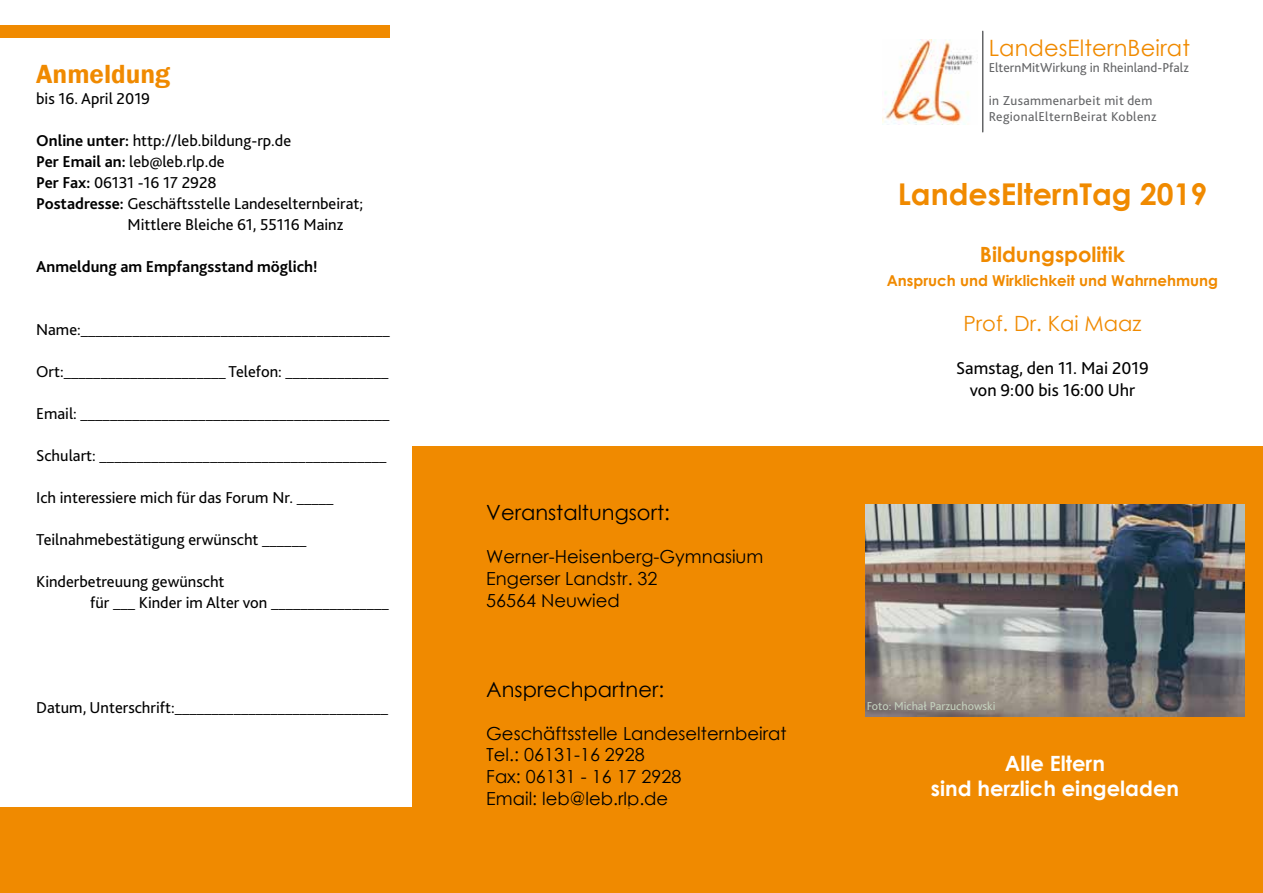
<style>
.page{position:relative;width:1263px;height:893px;background:#fff}
.page>*{position:absolute;margin:0;border:0;box-sizing:border-box;transform-origin:0 0}
.t1{font:700 30px "Century Gothic";color:#f08a00}
.t2{font:600 27px "Franklin Gothic";color:#f08a00}
.t3{font:22.5px "Century Gothic";letter-spacing:.005em;color:#f08a00}
.t4{font:21px "Century Gothic";color:#000}
.t5{font:700 21px/25.2px "Century Gothic";color:#fff;text-align:center}
.t6{font:700 21px "Century Gothic";color:#f08a00}
.t7{font:21px "Century Gothic";color:#f08a00}
.t8{font:18px/21.6px "Century Gothic";color:#000}
.t9{font:18px/21.6px "Bliss 2";color:#000;text-align:center}
.t10{font:16.5px/21px "Bliss 2";color:#000}
.t11{font:700 16.5px "Bliss 2";color:#000}
.t12{font:700 15px "Century Gothic";color:#f08a00}
.t13{font:13.5px/16.2px "Bliss 2";letter-spacing:.025em;color:#646567}
.t14{font:13.5px "Bliss 2";color:#646567}
.t15{font:12px "Bliss 2";color:#c4d1be}
.s1{font-weight:700}
</style>
<div class="page">
<div style="left:412px;top:446px;width:851px;height:362px;background:#f08a00"></div>
<div style="left:0;top:808px;width:1263px;height:85px;background:#f08a00"></div>
<div style="left:0;top:26px;width:390px;height:12px;background:#f08a00"></div>
<img style="left:882px;top:39px;width:93px;height:85px">
<img style="left:983px;top:31px;width:1px;height:101px">
<div style="left:982px;top:31px;width:1px;height:101px;border:1px solid #646567"></div>
<img style="left:866px;top:504px;width:378px;height:213px">
<h2 class="t2" style="left:36px;top:57px;width:136px">Anmeldung</h2>
<p class="t10" style="left:36px;top:87px;width:116px">bis 16. April 2019</p>
<p class="t10" style="left:36px;top:129px;width:257px"><span class="s1">Online unter:</span> http://leb.bildung-rp.de</p>
<p class="t10" style="left:36px;top:150px;width:190px"><span class="s1">Per Email an:</span> leb@leb.rlp.de</p>
<p class="t10" style="left:36px;top:171px;width:182px"><span class="s1">Per Fax:</span> 06131 -16 17 2928</p>
<p class="t10" style="left:36px;top:192px;width:329px"><span class="s1">Postadresse:</span> Geschäftsstelle Landeselternbeirat;</p>
<p class="t10" style="left:128px;top:213px;width:217px">Mittlere Bleiche 61, 55116 Mainz</p>
<p class="t11" style="left:36px;top:256px;width:283px">Anmeldung am Empfangsstand möglich!</p>
<p class="t10" style="left:36px;top:318px;width:355px">Name:__________________________________________</p>
<p class="t10" style="left:36px;top:360px;width:354px">Ort:______________________ Telefon: ______________</p>
<p class="t10" style="left:36px;top:402px;width:355px">Email: __________________________________________</p>
<p class="t10" style="left:36px;top:444px;width:352px">Schulart: _______________________________________</p>
<p class="t10" style="left:36px;top:486px;width:299px">Ich interessiere mich für das Forum Nr. _____</p>
<p class="t10" style="left:36px;top:528px;width:272px">Teilnahmebestätigung erwünscht ______</p>
<p class="t10" style="left:90px;top:570px;width:300px;text-indent:-54px">Kinderbetreuung gewünscht<br>für ___ Kinder im Alter von ________________</p>
<p class="t10" style="left:36px;top:696px;width:354px">Datum, Unterschrift:_____________________________</p>
<p class="t4" style="left:486px;top:498px;width:185px">Veranstaltungsort:</p>
<p class="t8" style="left:486px;top:546px;width:279px">Werner-Heisenberg-Gymnasium<br>Engerser Landstr. 32<br>56564 Neuwied</p>
<p class="t4" style="left:486px;top:674px;width:179px">Ansprechpartner:</p>
<p class="t8" style="left:486px;top:722px;width:302px">Geschäftsstelle Landeselternbeirat<br>Tel.: 06131-16 2928<br>Fax: 06131 - 16 17 2928<br>Email: leb@leb.rlp.de</p>
<h3 class="t3" style="left:989px;top:32px;width:203px">LandesElternBeirat</h3>
<p class="t14" style="left:989px;top:59px;width:201px">ElternMitWirkung in Rheinland-Pfalz</p>
<p class="t13" style="left:989px;top:92px;width:169px">in Zusammenarbeit mit dem<br>RegionalElternBeirat Koblenz</p>
<h1 class="t1" style="left:898px;top:172px;width:311px">LandesElternTag 2019</h1>
<p class="t6" style="left:980px;top:239px;width:147px">Bildungspolitik</p>
<p class="t12" style="left:887px;top:270px;width:333px">Anspruch und Wirklichkeit und Wahrnehmung</p>
<p class="t7" style="left:963px;top:309px;width:179px">Prof. Dr. Kai Maaz</p>
<p class="t9" style="left:956px;top:357px;width:194px">Samstag, den 11. Mai 2019 von 9:00 bis 16:00 Uhr</p>
<p class="t15" style="left:867px;top:698px;width:130px">Foto: Michał Parzuchowski</p>
<p class="t5" style="left:931px;top:749px;width:250px">Alle Eltern<br>sind herzlich eingeladen</p>
</div>
